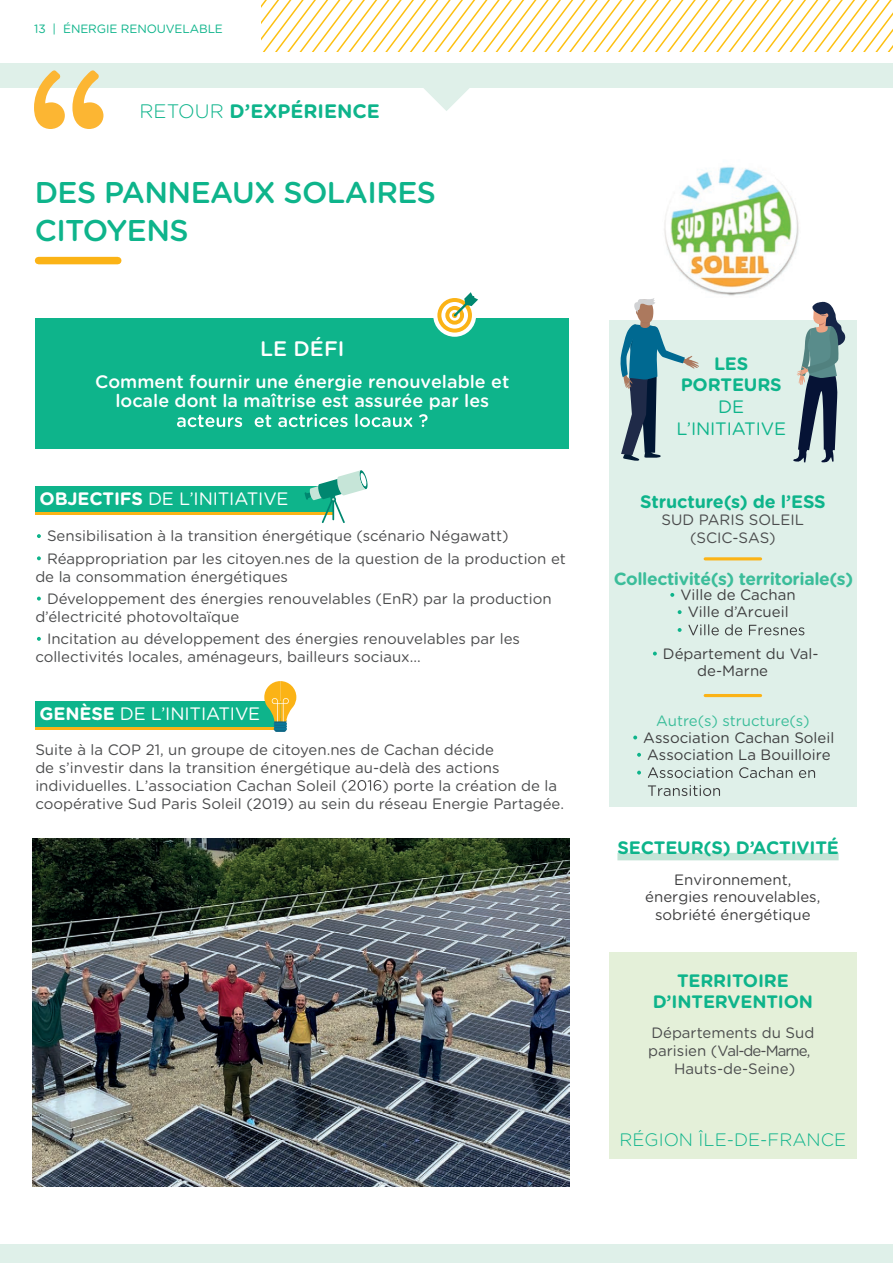
<style>
.page{position:relative;width:893px;height:1263px;background:#fff}
.page>*{position:absolute;margin:0;border:0;box-sizing:border-box;transform-origin:0 0}
.t1{font:500 30px "Gotham Rounded";letter-spacing:-.02em;color:#0eb48b}
.t2{font:500 21px "Gotham Rounded";color:#fff}
.t3{font:700 19.5px "Gotham Rounded";color:#0eb48b}
.t4{font:500 18px/19.4px "Gotham Rounded";color:#fff;text-align:center}
.t5{font:700 18px/21.6px "Gotham Rounded";letter-spacing:-.01em;color:#0eb48b;text-align:center}
.t6{font:18px "Gotham Rounded";letter-spacing:-.01em;color:#fff}
.t7{font:18px/21.6px "Gotham Rounded";letter-spacing:-.01em;color:#0eb48b;text-align:center}
.t8{font:300 18px "Gotham Rounded";color:#0eb48b}
.t9{font:700 17.55px "Gotham Rounded";letter-spacing:-.025em;color:#3bbd9a}
.t10{font:15px/18px "Gotham Rounded";color:#4b4c4d}
.t11{font:15px/17.2px "Gotham Rounded";color:#3e3e3f}
.t12{font:12px "Gotham Rounded";letter-spacing:-.01em;color:#0eb48b}
.s1{font-weight:300}
.s2{font-weight:700}
.s3{color:#3bbd9a}
</style>
<div class="page">
<div style="left:0;top:1244px;width:893px;height:19px;background:#dff0e9"></div>
<svg style="left:262px;top:0;width:631px;height:51px"></svg>
<img style="left:33px;top:839px;width:536px;height:347px">
<div style="left:609px;top:320px;width:248px;height:487px;background:#dff0e9"></div>
<svg style="left:633px;top:735px;width:4px;height:4px"></svg>
<svg style="left:637px;top:753px;width:4px;height:4px"></svg>
<svg style="left:637px;top:771px;width:4px;height:3px"></svg>
<svg style="left:648px;top:767px;width:167px;height:11px"></svg>
<svg style="left:648px;top:785px;width:72px;height:11px"></svg>
<div style="left:617px;top:853px;width:222px;height:7px;background:#c2e4d6"></div>
<div style="left:35px;top:318px;width:534px;height:131px;background:#0eb48b"></div>
<svg style="left:177px;top:414px;width:251px;height:13px"></svg>
<svg style="left:793px;top:301px;width:53px;height:162px"></svg>
<svg style="left:620px;top:298px;width:79px;height:163px"></svg>
<div style="left:35px;top:704px;width:245px;height:25px;background:#fbb316"></div>
<div style="left:35px;top:702px;width:245px;height:25px;background:#0eb48b"></div>
<svg style="left:348px;top:780px;width:33px;height:11px"></svg>
<svg style="left:264px;top:681px;width:32px;height:51px"></svg>
<div style="left:35px;top:489px;width:298px;height:25px;background:#fbb316"></div>
<div style="left:35px;top:487px;width:298px;height:25px;background:#0eb48b"></div>
<svg style="left:37px;top:534px;width:4px;height:4px"></svg>
<svg style="left:37px;top:556px;width:4px;height:4px"></svg>
<svg style="left:37px;top:597px;width:4px;height:3px"></svg>
<svg style="left:37px;top:637px;width:4px;height:4px"></svg>
<svg style="left:304px;top:470px;width:64px;height:53px"></svg>
<div style="left:433px;top:294px;width:43px;height:43px;background:#fff;border-radius:50%"></div>
<svg style="left:437px;top:298px;width:35px;height:35px"></svg>
<svg style="left:441px;top:302px;width:27px;height:27px"></svg>
<svg style="left:445px;top:306px;width:19px;height:19px"></svg>
<svg style="left:449px;top:310px;width:11px;height:11px"></svg>
<svg style="left:452px;top:292px;width:26px;height:26px"></svg>
<hr style="left:705px;top:557px;width:56px;height:3px;background:#fbb316">
<hr style="left:705px;top:694px;width:56px;height:3px;background:#fbb316">
<div style="left:609px;top:952px;width:248px;height:207px;background:#e4f0d9"></div>
<svg style="left:670px;top:593px;width:4px;height:4px"></svg>
<svg style="left:678px;top:610px;width:4px;height:4px"></svg>
<svg style="left:678px;top:628px;width:4px;height:4px"></svg>
<svg style="left:688px;top:624px;width:116px;height:11px"></svg>
<svg style="left:653px;top:652px;width:4px;height:3px"></svg>
<img style="left:664px;top:166px;width:135px;height:130px">
<div style="left:39px;top:257px;width:79px;height:7px;background:#fbb316"></div>
<div style="left:0;top:63px;width:893px;height:24px;background:#dff0e9"></div>
<svg style="left:34px;top:70px;width:69px;height:59px"></svg>
<svg style="left:422px;top:87px;width:48px;height:24px"></svg>
<p class="t12" style="left:34px;top:21px;width:190px">13 | ÉNERGIE RENOUVELABLE</p>
<p class="t3" style="left:140px;top:97px;width:242px"><span class="s1">RETOUR</span> D’EXPÉRIENCE</p>
<p class="t1" style="left:35px;top:171px;width:403px">DES PANNEAUX SOLAIRES</p>
<p class="t1" style="left:35px;top:209px;width:155px">CITOYENS</p>
<p class="t2" style="left:260px;top:334px;width:86px">LE DÉFI</p>
<p class="t4" style="left:95px;top:371px;width:416px">Comment fournir une énergie renouvelable et locale dont la maîtrise est assurée par les</p>
<p class="t6" style="left:40px;top:487px;width:251px"><span class="s2">OBJECTIFS</span> DE L’INITIATIVE</p>
<p class="t10" style="left:47px;top:524px;width:520px;line-height:22.2px">Sensibilisation à la transition énergétique (scénario Négawatt)<br>Réappropriation par les citoyen.nes de la question de la production et</p>
<p class="t10" style="left:47px;top:564px;width:506px;line-height:22.2px;text-indent:-12px">de la consommation énergétiques<br>Développement des énergies renouvelables (EnR) par la production</p>
<p class="t10" style="left:47px;top:605px;width:475px;line-height:22.2px;text-indent:-12px">d’électricité photovoltaïque<br>Incitation au développement des énergies renouvelables par les</p>
<p class="t10" style="left:35px;top:647px;width:387px">collectivités locales, aménageurs, bailleurs sociaux...</p>
<p class="t6" style="left:40px;top:702px;width:222px"><span class="s2">GENÈSE</span> DE L’INITIATIVE</p>
<p class="t10" style="left:35px;top:740px;width:466px">Suite à la COP 21, un groupe de citoyen.nes de Cachan décide de s’investir dans la transition énergétique au-delà des actions individuelles. L’association Cachan Soleil (</p>
<p class="t10" style="left:35px;top:776px;width:530px;text-indent:347px">) porte la création de la coopérative Sud Paris Soleil (2019) au sein du réseau Energie Partagée.</p>
<p class="t7" style="left:676px;top:352px;width:111px"><span class="s2">LES<br>PORTEURS<br></span>DE<br>L’INITIATIVE</p>
<p class="t5" style="left:640px;top:490px;width:187px">Structure(s) de l’ESS</p>
<p class="t10" style="left:661px;top:511px;width:144px;line-height:17.2px;text-align:center">SUD PARIS SOLEIL (SCIC-SAS)</p>
<p class="t9" style="left:614px;top:565px;width:241px">Collectivité(s) territoriale(s)</p>
<p class="t11" style="left:680px;top:585px;width:117px;text-align:center">Ville de Cachan<br>Ville d’Arcueil</p>
<p class="t11" style="left:697px;top:644px;width:123px;text-indent:-34px">Département du Val&shy;de-Marne</p>
<p class="t11" style="left:643px;top:711px;width:193px;text-indent:13px"><span class="s3">Autre(s) structure(s)<br></span>Association Cachan Soleil<br>Association La Bouilloire</p>
<p class="t5" style="left:617px;top:836px;width:223px">SECTEUR(S) D’ACTIVITÉ</p>
<p class="t11" style="left:645px;top:870px;width:177px;text-align:center">Environnement, énergies renouvelables, sobriété énergétique</p>
<p class="t5" style="left:653px;top:969px;width:162px">TERRITOIRE<br>D’INTERVENTION</p>
<p class="t10" style="left:648px;top:1023px;width:168px;text-align:center">Départements du Sud parisien (Val-de-Marne,<br>Hauts-de-Seine)</p>
<p class="t8" style="left:620px;top:1127px;width:228px">RÉGION ÎLE-DE-FRANCE</p>
</div>
